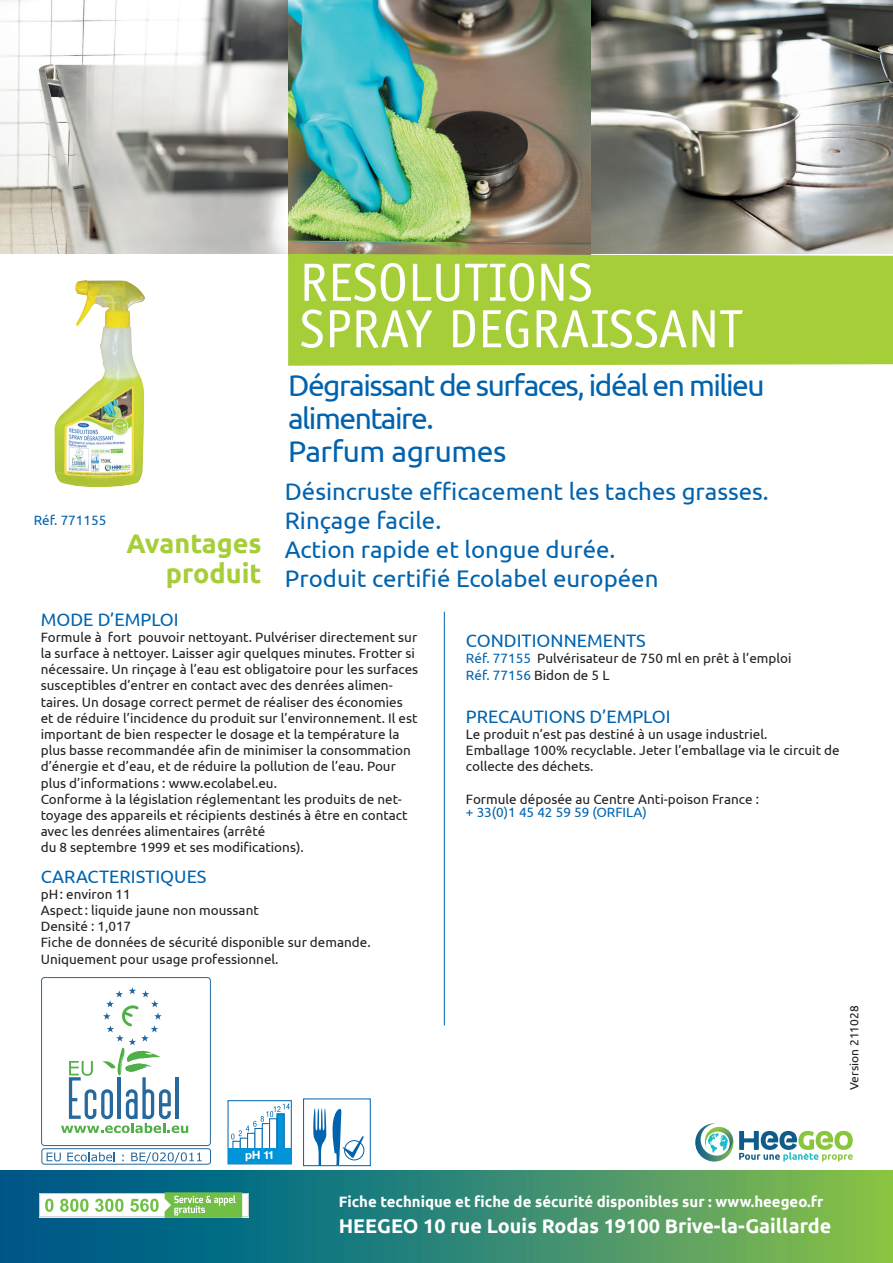
<style>
.page{position:relative;width:893px;height:1263px;background:#fff}
.page>*{position:absolute;margin:0;border:0;box-sizing:border-box;transform-origin:0 0}
.t1{font:54px/46.5px "Officina Sans";color:#fff}
.t2{font:30px/33px "Ubuntu";letter-spacing:-.05em;color:#0163ae}
.t3{font:700 27px/30px "Ubuntu";color:#a6ce39;text-align:right}
.t4{font:24px/28.8px "Ubuntu";color:#0163ae}
.t5{font:700 19.8px "Ubuntu";color:#fff}
.t6{font:18px "Ubuntu";color:#0163ae}
.t7{font:700 15px "Ubuntu";color:#fff}
.t8{font:13.5px/16.2px "Ubuntu";color:#231f20}
.t9{font:13.5px "Ubuntu";color:#0163ae}
.t10{font:12px "Ubuntu";color:#231f20}
.t11{font:700 11.4px "Helvetica Rounded";color:#fff}
.s1{color:#0163ae}
</style>
<div class="page">
<img style="left:591px;top:0;width:302px;height:254px">
<hr style="left:444px;top:612px;width:1px;height:413px;background:#0163ae">
<img style="left:0;top:0;width:288px;height:254px">
<img style="left:288px;top:0;width:303px;height:254px">
<div style="left:288px;top:254px;width:605px;height:112px;background:#a6ce39"></div>
<div style="left:303px;top:1098px;width:68px;height:68px;background:#fff;border:1px solid #0163ae"></div>
<svg style="left:313px;top:1108px;width:51px;height:58px"></svg>
<img style="left:55px;top:280px;width:90px;height:207px">
<div style="left:228px;top:1100px;width:64px;height:64px;background:#fff;border:1px solid #0163ae"></div>
<div style="left:233px;top:1141px;width:7px;height:15px;background:#fff;border:1px solid #0166af"></div>
<div style="left:240px;top:1138px;width:8px;height:20px;background:#fff;border:1px solid #0166af"></div>
<div style="left:247px;top:1133px;width:8px;height:25px;background:#fff;border:1px solid #0166af"></div>
<div style="left:262px;top:1123px;width:8px;height:35px;background:#fff;border:1px solid #0166af"></div>
<div style="left:269px;top:1118px;width:8px;height:40px;background:#fff;border:1px solid #0166af"></div>
<div style="left:277px;top:1113px;width:7px;height:45px;background:#0095d9;border:1px solid #0166af"></div>
<div style="left:228px;top:1147px;width:63px;height:16px;background:#0095d9"></div>
<svg style="left:231px;top:1104px;width:59px;height:35px"></svg>
<div style="left:42px;top:1148px;width:169px;height:16px;border:1px solid #26699e;border-radius:3px"></div>
<div style="left:41px;top:977px;width:170px;height:169px;border:1px solid #26699e;border-radius:3px"></div>
<svg style="left:61px;top:987px;width:127px;height:146px"></svg>
<hr style="left:176px;top:1077px;width:3px;height:42px;background:#26699e">
<svg style="left:42px;top:1149px;width:168px;height:15px"></svg>
<div style="left:0;top:1170px;width:893px;height:93px;background:linear-gradient(to right,#005194,#82be50)"></div>
<svg style="left:39px;top:1192px;width:210px;height:26px"></svg>
<svg style="left:695px;top:1123px;width:158px;height:38px"></svg>
<p class="t9" style="left:34px;top:512px;width:74px">Réf. 771155</p>
<h3 class="t3" style="left:126px;top:528px;width:137px">Avantages produit</h3>
<h1 class="t1" style="left:300px;top:259px;width:445px">RESOLUTIONS<br>SPRAY DEGRAISSANT</h1>
<h2 class="t2" style="left:288px;top:367px;width:478px">Dégraissant de surfaces, idéal en milieu alimentaire.<br>Parfum agrumes</h2>
<h3 class="t4" style="left:285px;top:477px;width:485px">Désincruste efficacement les taches grasses.<br>Rinçage facile.<br>Action rapide et longue durée.<br>Produit certifié Ecolabel européen</h3>
<h3 class="t6" style="left:41px;top:608px;width:140px">MODE D’EMPLOI</h3>
<p class="t8" style="left:41px;top:628px;width:379px">Formule à fort pouvoir nettoyant. Pulvériser directement sur la surface à nettoyer. Laisser agir quelques minutes. Frotter si nécessaire. Un rinçage à l’eau est obligatoire pour les surfaces susceptibles d’entrer en contact avec des denrées alimen&shy;taires. Un dosage correct permet de réaliser des économies et de réduire l’incidence du produit sur l’environnement. Il est important de bien respecter le dosage et la température la plus basse recommandée afin de minimiser la consommation d’énergie et d’eau, et de réduire la pollution de l’eau. Pour plus d’informations : www.ecolabel.eu.<br>Conforme à la législation réglementant les produits de net&shy;toyage des appareils et récipients destinés à être en contact avec les denrées alimentaires (arrêté<br>du 8 septembre 1999 et ses modifications).</p>
<h3 class="t6" style="left:41px;top:865px;width:167px">CARACTERISTIQUES</h3>
<p class="t8" style="left:41px;top:885px;width:331px">pH: environ 11<br>Aspect : liquide jaune non moussant<br>Densité : 1,017<br>Fiche de données de sécurité disponible sur demande.<br>Uniquement pour usage professionnel.</p>
<h3 class="t6" style="left:466px;top:630px;width:181px">CONDITIONNEMENTS</h3>
<p class="t8" style="left:466px;top:650px;width:327px"><span class="s1">Réf. 77155</span> Pulvérisateur de 750 ml en prêt à l’emploi<br><span class="s1">Réf. 77156</span> Bidon de 5 L</p>
<h3 class="t6" style="left:466px;top:705px;width:206px">PRECAUTIONS D’EMPLOI</h3>
<p class="t8" style="left:466px;top:726px;width:375px">Le produit n’est pas destiné à un usage industriel.<br>Emballage 100% recyclable. Jeter l’emballage via le circuit de collecte des déchets.</p>
<p class="t8" style="left:466px;top:790px;width:295px">Formule déposée au Centre Anti-poison France :</p>
<p class="t9" style="left:466px;top:804px;width:182px">+ 33(0)1 45 42 59 59 (ORFILA)</p>
<p class="t10" style="left:847px;top:1090px;width:86px;rotate:-90deg">Version 211028</p>
<p class="t11" style="left:245px;top:1148px;width:30px">pH 11</p>
<p class="t7" style="left:339px;top:1192px;width:486px">Fiche technique et fiche de sécurité disponibles sur : www.heegeo.fr</p>
<h3 class="t5" style="left:339px;top:1214px;width:494px">HEEGEO 10 rue Louis Rodas 19100 Brive-la-Gaillarde</h3>
</div>
